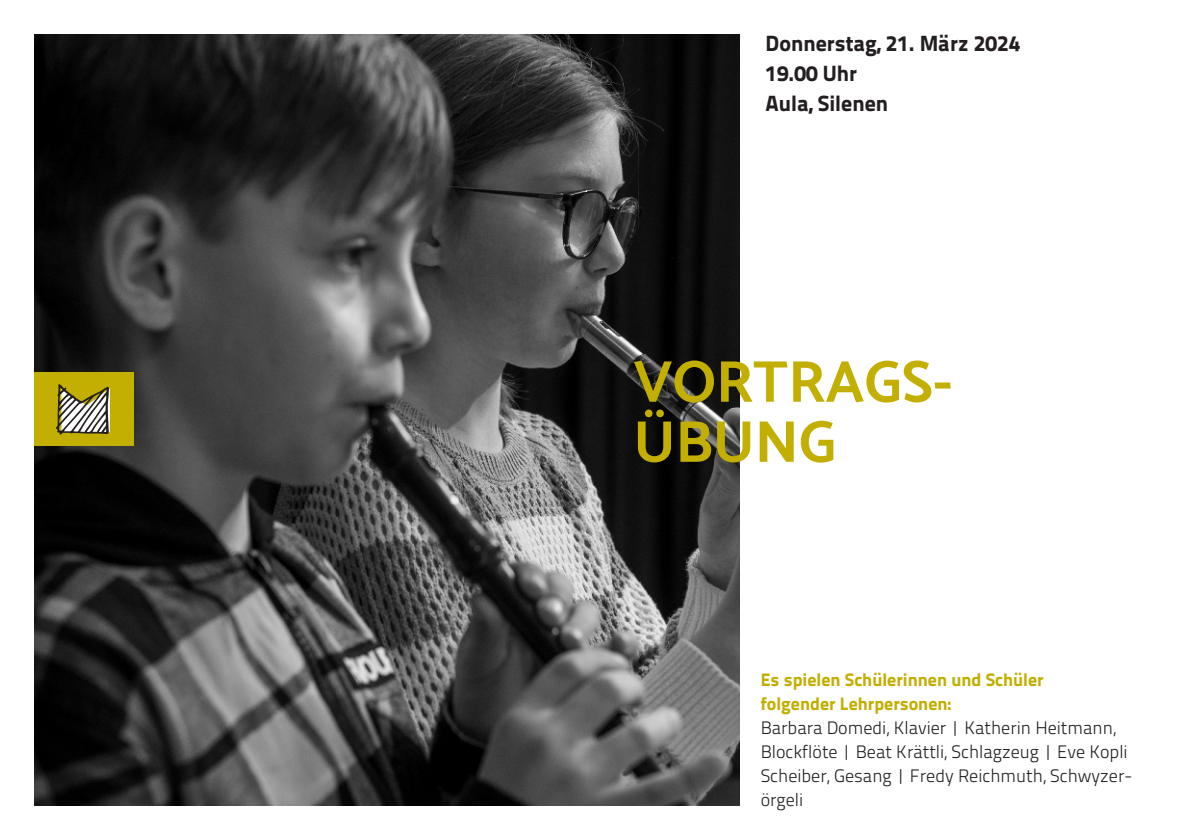
<style>
.page{position:relative;width:1191px;height:840px;background:#fff}
.page>*{position:absolute;margin:0;border:0;box-sizing:border-box;transform-origin:0 0}
.t1{font:700 59.2px/60px "Catamaran";color:#c2af02}
.t2{font:800 22px/30px "Titillium Text 22 L";color:#231f20}
.t3{font:300 18px/24px "Titillium Text 22 L";color:#231f20}
.t4{font:800 18px/24px "Titillium Text 22 L";color:#c2af02}
</style>
<div class="page">
<img style="left:34px;top:34px;width:705px;height:771px">
<div style="left:34px;top:372px;width:99px;height:73px;background:#c2af02"></div>
<svg style="left:56px;top:384px;width:54px;height:50px"></svg>
<p class="t2" style="left:765px;top:30px;width:256px">Donnerstag, 21. März 2024<br>19.00 Uhr<br>Aula, Silenen</p>
<h1 class="t1" style="left:633px;top:351px;width:320px">VORTRAGS-<br>ÜBUNG</h1>
<p class="t4" style="left:760px;top:669px;width:284px">Es spielen Schülerinnen und Schüler folgender Lehrpersonen:</p>
<p class="t3" style="left:760px;top:717px;width:373px">Barbara Domedi, Klavier | Katherin Heitmann, Blockflöte | Beat Krättli, Schlagzeug | Eve Kopli Scheiber, Gesang | Fredy Reichmuth, Schwyzer&shy;örgeli</p>
</div>
